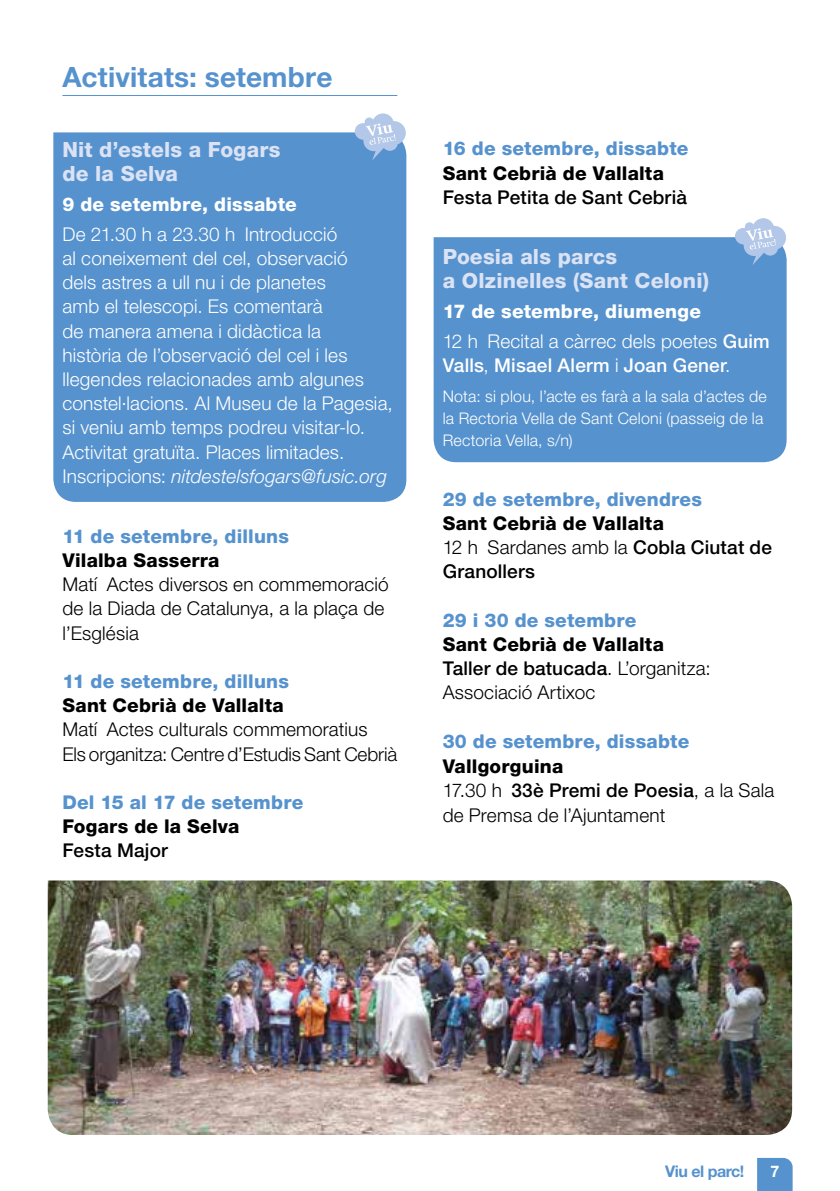
<style>
.page{position:relative;width:840px;height:1191px;background:#fff}
.page>*{position:absolute;margin:0;border:0;box-sizing:border-box;transform-origin:0 0}
.t1{font:700 28px "Helvetica Neue LT Std";letter-spacing:.005em;color:#5692ce}
.t2{font:800 21px/24.2px "Helvetica Neue LT Std";letter-spacing:.005em;color:#dae2f4}
.t3{font:300 19px/24.2px "Helvetica Neue LT Std";letter-spacing:.01em;color:#fff}
.t4{font:300 19px/24.2px "Helvetica Neue LT Std";letter-spacing:.01em;color:#000}
.t5{font:800 19px "Helvetica Neue LT Std";letter-spacing:.01em;color:#5692ce}
.t6{font:500 19px/24.2px "Helvetica Neue LT Std";letter-spacing:.01em;color:#000}
.t7{font:800 19px "Helvetica Neue LT Std";letter-spacing:.01em;color:#000}
.t8{font:500 19px "Helvetica Neue LT Std";letter-spacing:.01em;color:#fff}
.t9{font:800 19px "Helvetica Neue LT Std";letter-spacing:.01em;color:#fff}
.t10{font:300 16px/22px "Helvetica Neue LT Std";letter-spacing:.015em;color:#fff}
.t11{font:700 16px "Helvetica Neue LT Std";letter-spacing:-.03em;color:#5692ce}
.t12{font:700 16px "Helvetica Neue LT Std";color:#fff}
.s1{font-style:italic}
.s2{font-weight:800}
.s3{font-weight:500}
.s4{font-weight:300}
</style>
<div class="page">
<svg style="left:757px;top:1157px;width:35px;height:34px"></svg>
<div style="left:53px;top:132px;width:353px;height:370px;background:#5692ce"></div>
<div style="left:433px;top:237px;width:353px;height:225px;background:#5692ce"></div>
<svg style="left:354px;top:113px;width:51px;height:47px"></svg>
<svg style="left:734px;top:218px;width:51px;height:47px"></svg>
<hr style="left:62px;top:95px;width:335px;height:1px;background:#5692ce">
<img style="left:48px;top:880px;width:743px;height:255px">
<h1 class="t1" style="left:62px;top:60px;width:271px">Activitats: setembre</h1>
<p class="t2" style="left:62px;top:137px;width:219px">Nit d’estels a Fogars de la Selva</p>
<p class="t9" style="left:62px;top:193px;width:236px">9 de setembre, dissabte</p>
<p class="t3" style="left:62px;top:221px;width:332px">De 21.30 h a 23.30 h Introducció<br>al coneixement del cel, observació<br>dels astres a ull nu i de planetes<br>amb el telescopi. Es comentarà<br>de manera amena i didàctica la<br>història de l’observació del cel i les llegendes relacionades amb algunes constel·lacions. Al Museu de la Pagesia, si veniu amb temps podreu visitar-lo.<br>Activitat gratuïta. Places limitades.<br>Inscripcions: <span class="s1">nitdestelsfogars@fusic.org</span></p>
<p class="t5" style="left:62px;top:524px;width:228px">11 de setembre, dilluns</p>
<p class="t7" style="left:62px;top:549px;width:158px">Vilalba Sasserra</p>
<p class="t4" style="left:62px;top:572px;width:328px">Matí Actes diversos en commemoració de la Diada de Catalunya, a la plaça de l’Església</p>
<p class="t5" style="left:62px;top:670px;width:228px">11 de setembre, dilluns</p>
<p class="t7" style="left:62px;top:694px;width:223px">Sant Cebrià de Vallalta</p>
<p class="t4" style="left:62px;top:717px;width:336px">Matí Actes culturals commemoratius<br>Els organitza: Centre d’Estudis Sant Cebrià</p>
<p class="t5" style="left:62px;top:791px;width:242px">Del 15 al 17 de setembre</p>
<p class="t7" style="left:62px;top:815px;width:178px">Fogars de la Selva</p>
<p class="t6" style="left:62px;top:838px;width:107px">Festa Major</p>
<p class="t5" style="left:442px;top:137px;width:247px">16 de setembre, dissabte</p>
<p class="t7" style="left:442px;top:162px;width:223px">Sant Cebrià de Vallalta</p>
<p class="t6" style="left:442px;top:185px;width:246px">Festa Petita de Sant Cebrià</p>
<p class="t2" style="left:442px;top:244px;width:268px">Poesia als parcs<br>a Olzinelles (Sant Celoni)</p>
<p class="t3" style="left:442px;top:295px;width:328px;line-height:29.8px"><span class="s2">17 de setembre, diumenge<br></span>12 h Recital a càrrec dels poetes <span class="s3">Guim</span></p>
<p class="t8" style="left:442px;top:353px;width:289px">Valls<span class="s4">,</span> Misael Alerm <span class="s4">i</span> Joan Gener<span class="s4">.</span></p>
<p class="t10" style="left:442px;top:385px;width:325px">Nota: si plou, l’acte es farà a la sala d’actes de la Rectoria Vella de Sant Celoni (passeig de la<br>Rectoria Vella, s/n)</p>
<p class="t5" style="left:442px;top:487px;width:261px">29 de setembre, divendres</p>
<p class="t6" style="left:442px;top:511px;width:330px"><span class="s2">Sant Cebrià de Vallalta<br></span><span class="s4">12 h Sardanes amb la</span> Cobla Ciutat de<br>Granollers</p>
<p class="t5" style="left:442px;top:608px;width:195px">29 i 30 de setembre</p>
<p class="t4" style="left:442px;top:631px;width:269px"><span class="s2">Sant Cebrià de Vallalta<br></span><span class="s3">Taller de batucada</span>. L’organitza:<br>Associació Artixoc</p>
<p class="t5" style="left:442px;top:730px;width:248px">30 de setembre, dissabte</p>
<p class="t4" style="left:442px;top:753px;width:333px"><span class="s2">Vallgorguina<br></span>17.30 h <span class="s3">33è Premi de Poesia</span>, a la Sala de Premsa de l’Ajuntament</p>
<p class="t11" style="left:664px;top:1161px;width:81px">Viu el parc!</p>
<p class="t12" style="left:770px;top:1161px;width:10px">7</p>
</div>
